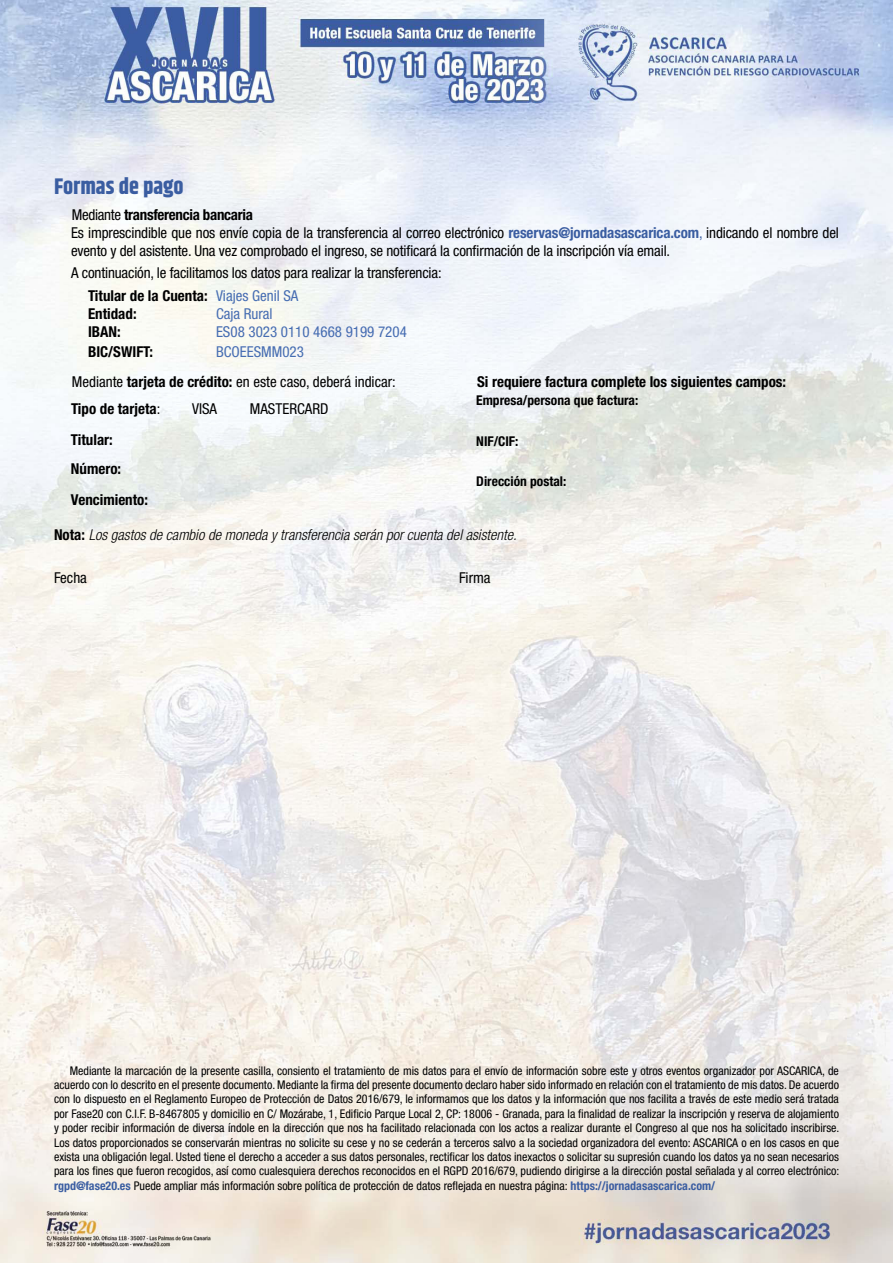
<style>
.page{position:relative;width:893px;height:1263px;background:#fff}
.page>*{position:absolute;margin:0;border:0;box-sizing:border-box;transform-origin:0 0}
.t1{font:700 22.5px "Khand";color:#3a5da1}
.t2{font:condensed 15px/18px "Helvetica Neue LT Std";letter-spacing:-.01em;color:#000}
.t3{font:700 condensed 15px/29.2px "Helvetica Neue LT Std";color:#000}
.t4{font:italic 300 condensed 15px "Helvetica Neue LT Std";color:#000}
.t5{font:condensed 15px "Helvetica Neue LT Std";color:#466db2}
.t6{font:700 condensed 13.5px "Helvetica Neue LT Std";color:#000}
.t7{font:condensed 12px/14.4px "Helvetica Neue LT Std";color:#000;text-align:justify}
.s1{font-weight:700}
.s2{font-weight:700;color:#3a5da1}
.s3{color:#3a5da1}
.s4{color:#466db2}
.s5{font-weight:400}
.s6{font-weight:700;font-style:normal}
</style>
<div class="page">
<img style="left:0;top:0;width:892px;height:1263px">
<h1 class="t1" style="left:54px;top:170px;width:131px">Formas de pago</h1>
<p class="t2" style="left:71px;top:206px;width:769px">Mediante <span class="s1">transferencia bancaria<br></span>Es imprescindible que nos envíe copia de la transferencia al correo electrónico <span class="s2">reservas@jornadasascarica.com</span><span class="s3">,</span> indicando el nombre del evento y del asistente. Una vez comprobado el ingreso, se notificará la confirmación de la inscripción vía email.</p>
<p class="t2" style="left:88px;top:262px;width:355px;line-height:22.2px;text-indent:-17px">A continuación, le facilitamos los datos para realizar la transferencia:<br><span class="s1">Titular de la Cuenta:</span> <span class="s4">Viajes Genil SA</span></p>
<p class="t3" style="left:88px;top:299px;width:50px">Entidad:</p>
<p class="t5" style="left:216px;top:305px;width:58px">Caja Rural</p>
<p class="t3" style="left:88px;top:317px;width:34px">IBAN:</p>
<p class="t5" style="left:216px;top:323px;width:192px">ES08 3023 0110 4668 9199 7204</p>
<p class="t3" style="left:88px;top:336px;width:66px">BIC/SWIFT:</p>
<p class="t2" style="left:72px;top:336px;width:325px;line-height:30.8px;text-indent:144px"><span class="s4">BCOEESMM023<br></span>Mediante <span class="s1">tarjeta de crédito:</span> en este caso, deberá indicar:</p>
<p class="t3" style="left:71px;top:394px;width:91px">Tipo de tarjeta<span class="s5">:</span></p>
<p class="t2" style="left:192px;top:399px;width:26px">VISA</p>
<p class="t2" style="left:250px;top:399px;width:80px">MASTERCARD</p>
<p class="t3" style="left:71px;top:424px;width:52px">Titular:<br>Número:</p>
<p class="t3" style="left:71px;top:484px;width:79px">Vencimiento:</p>
<p class="t3" style="left:477px;top:367px;width:311px">Si requiere factura complete los siguientes campos:</p>
<p class="t6" style="left:476px;top:392px;width:164px">Empresa/persona que factura:</p>
<p class="t6" style="left:476px;top:433px;width:44px">NIF/CIF:</p>
<p class="t6" style="left:476px;top:473px;width:92px">Dirección postal:</p>
<p class="t4" style="left:54px;top:526px;width:464px"><span class="s6">Nota:</span> Los gastos de cambio de moneda y transferencia serán por cuenta del asistente.</p>
<p class="t2" style="left:54px;top:569px;width:34px">Fecha</p>
<p class="t2" style="left:459px;top:569px;width:33px">Firma</p>
<p class="t7" style="left:54px;top:1063px;width:787px;text-indent:16px">Mediante la marcación de la presente casilla, consiento el tratamiento de mis datos para el envío de información sobre este y otros eventos organizador por ASCARICA, de acuerdo con lo descrito en el presente documento. Mediante la firma del presente documento declaro haber sido informado en relación con el tratamiento de mis datos. De acuerdo con lo dispuesto en el Reglamento Europeo de Protección de Datos 2016/679, le informamos que los datos y la información que nos facilita a través de este medio será tratada por Fase20 con C.I.F. B-8467805 y domicilio en C/ Mozárabe, 1, Edificio Parque Local 2, CP: 18006 - Granada, para la finalidad de realizar la inscripción y reserva de alojamiento y poder recibir información de diversa índole en la dirección que nos ha facilitado relacionada con los actos a realizar durante el Congreso al que nos ha solicitado inscribirse.<br>Los datos proporcionados se conservarán mientras no solicite su cese y no se cederán a terceros salvo a la sociedad organizadora del evento: ASCARICA o en los casos en que exista una obligación legal. Usted tiene el derecho a acceder a sus datos personales, rectificar los datos inexactos o solicitar su supresión cuando los datos ya no sean necesarios para los fines que fueron recogidos, así como cualesquiera derechos reconocidos en el RGPD 2016/679, pudiendo dirigirse a la dirección postal señalada y al correo electrónico: <span class="s2">rgpd@fase20.es</span> Puede ampliar más información sobre política de protección de datos reflejada en nuestra página: <span class="s2">https://jornadasascarica.com/</span></p>
</div>
